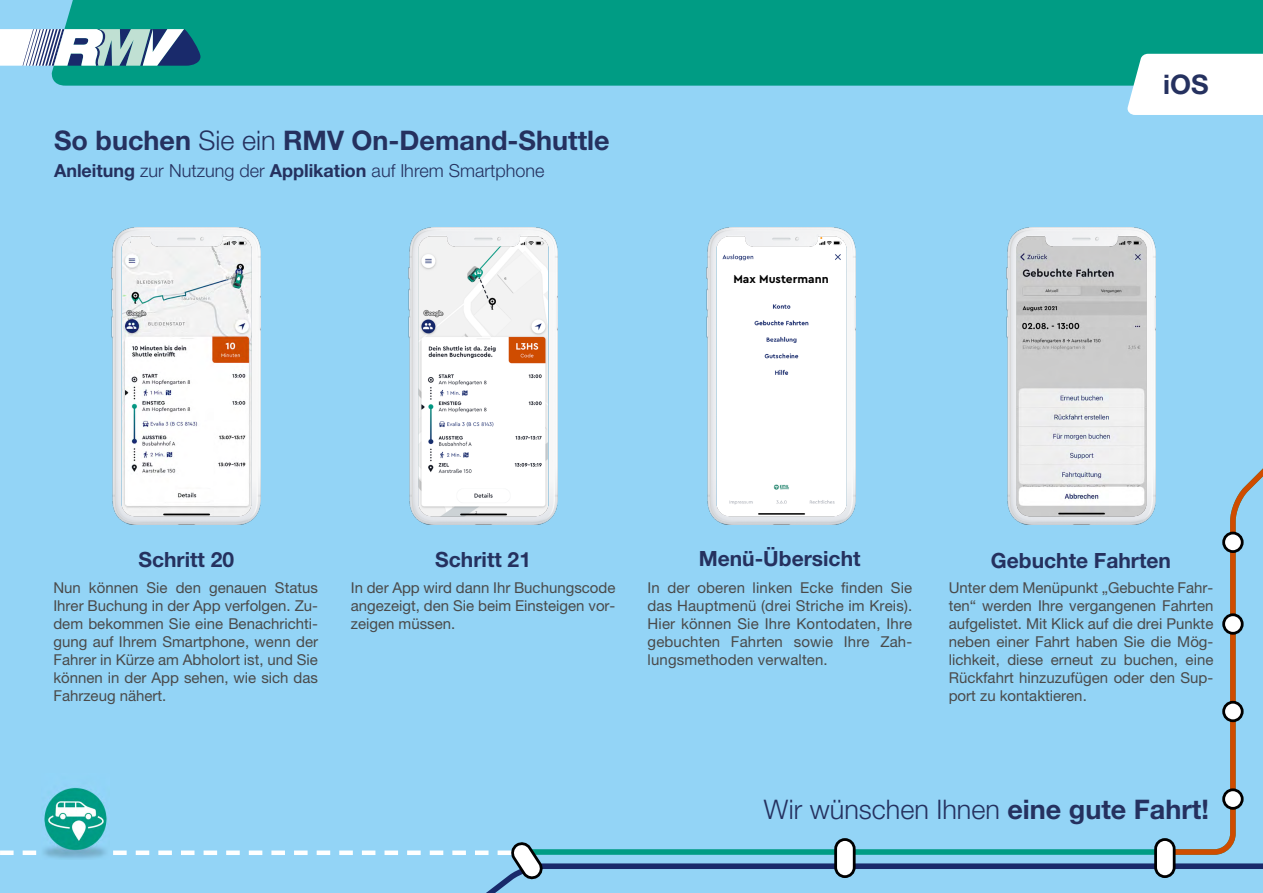
<style>
.page{position:relative;width:1263px;height:893px;background:#fff}
.page>*{position:absolute;margin:0;border:0;box-sizing:border-box;transform-origin:0 0}
.t1{font:700 27px "Helvetica Neue LT Pro";color:#25315f}
.t2{font:300 27px "Helvetica Neue LT Pro";color:#25315f}
.t3{font:700 21px "Helvetica Neue LT Pro";color:#25315f}
.t4{font:300 18px "Helvetica Neue LT Pro";color:#25315f}
.t5{font:15px/18px "Helvetica Neue LT Pro";color:#4a4a4a;text-align:justify}
.t6{font:700 12px "Cera Pro";color:#000}
.s1{font-weight:300}
.s2{font-weight:700}
</style>
<div class="page">
<div style="left:0;top:0;width:1263px;height:461px;background:#93d4f6"></div>
<div style="left:51px;top:0;width:1212px;height:86px;background:#009c84"></div>
<svg style="left:0;top:29px;width:200px;height:37px"></svg>
<div style="left:0;top:461px;width:1263px;height:432px;background:#93d4f6"></div>
<img style="left:42px;top:774px;width:67px;height:85px">
<div style="left:0;top:38px;width:8px;height:19px;background:#fff"></div>
<img style="left:706px;top:227px;width:149px;height:298px">
<div style="left:751px;top:271px;width:62px;height:15px;background:#fff"></div>
<div style="left:723px;top:239px;width:21px;height:9px;background:#fff"></div>
<img style="left:1006px;top:227px;width:149px;height:298px">
<img style="left:409px;top:227px;width:149px;height:298px">
<div style="left:428px;top:240px;width:18px;height:9px;background:#f1f2f2"></div>
<svg style="left:1127px;top:54px;width:136px;height:61px"></svg>
<img style="left:112px;top:228px;width:149px;height:297px">
<div style="left:131px;top:240px;width:20px;height:9px;background:#f2f2f2"></div>
<h1 class="t1" style="left:54px;top:124px;width:557px">So buchen <span class="s1">Sie ein</span> RMV On-Demand-Shuttle</h1>
<p class="t4" style="left:54px;top:160px;width:492px"><span class="s2">Anleitung</span> zur Nutzung der <span class="s2">Applikation</span> auf Ihrem Smartphone</p>
<p class="t6" style="left:733px;top:271px;width:97px">Max Mustermann</p>
<h1 class="t1" style="left:1163px;top:68px;width:47px">iOS</h1>
<h2 class="t3" style="left:138px;top:546px;width:97px">Schritt 20</h2>
<h2 class="t3" style="left:435px;top:546px;width:97px">Schritt 21</h2>
<p class="t5" style="left:351px;top:578px;width:266px">In der App wird dann Ihr Buchungscode angezeigt, den Sie beim Einsteigen vor&shy;zeigen müssen.</p>
<p class="t5" style="left:53px;top:579px;width:266px">Nun können Sie den genauen Status Ihrer Buchung in der App verfolgen. Zu&shy;dem bekommen Sie eine Benachrichti&shy;gung auf Ihrem Smartphone, wenn der Fahrer in Kürze am Abholort ist, und Sie können in der App sehen, wie sich das Fahrzeug nähert.</p>
<h2 class="t3" style="left:699px;top:546px;width:163px">Menü-Übersicht</h2>
<p class="t5" style="left:648px;top:579px;width:266px">In der oberen linken Ecke finden Sie das Hauptmenü (drei Striche im Kreis).<br>Hier können Sie Ihre Kontodaten, Ihre gebuchten Fahrten sowie Ihre Zah&shy;lungsmethoden verwalten.</p>
<h2 class="t3" style="left:991px;top:548px;width:182px">Gebuchte Fahrten</h2>
<p class="t5" style="left:949px;top:578px;width:266px">Unter dem Menüpunkt „Gebuchte Fahr&shy;ten“ werden Ihre vergangenen Fahrten aufgelistet. Mit Klick auf die drei Punkte neben einer Fahrt haben Sie die Mög&shy;lichkeit, diese erneut zu buchen, eine Rückfahrt hinzuzufügen oder den Sup&shy;port zu kontaktieren.</p>
<h1 class="t2" style="left:764px;top:793px;width:447px">Wir wünschen Ihnen <span class="s2">eine gute Fahrt!</span></h1>
</div>
